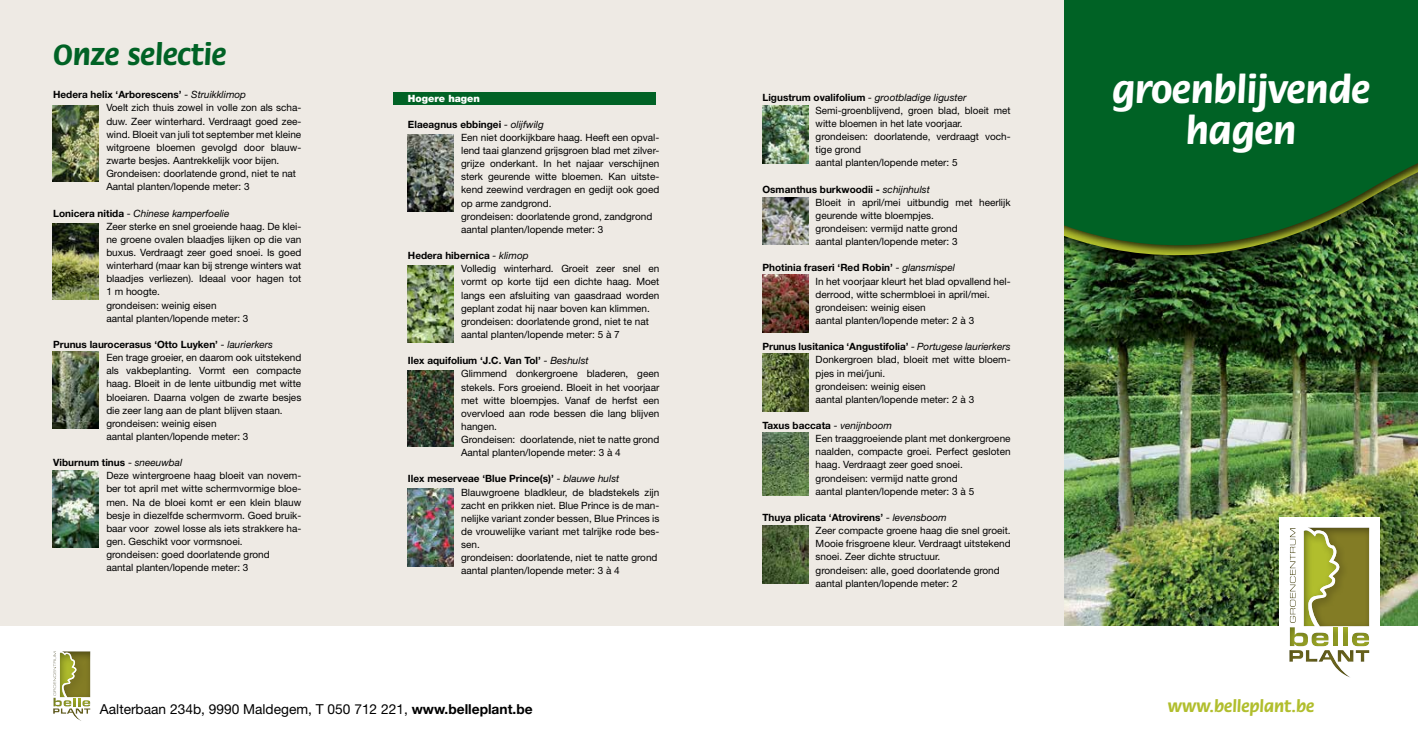
<style>
.page{position:relative;width:1418px;height:745px;background:#fff}
.page>*{position:absolute;margin:0;border:0;box-sizing:border-box;transform-origin:0 0}
.t1{font:700 40px/41.2px "Flora Std";color:#fff;text-align:center}
.t2{font:700 31.25px "Flora Std";color:#006225}
.t3{font:700 17.5px "Flora Std";color:#b1be2d}
.t4{font:13.75px "Helvetica Neue LT Std";color:#000}
.t5{font:10px/13.1px "Helvetica Neue LT Std";color:#000}
.t6{font:900 10px "Helvetica Neue LT Std";color:#fff}
.s1{font-weight:700}
.s2{font-style:italic}
</style>
<div class="page">
<img style="left:1063px;top:279px;width:354px;height:346px">
<img style="left:1063px;top:269px;width:354px;height:10px">
<svg style="left:1063px;top:0;width:354px;height:269px;background:#0b6125"></svg>
<div style="left:0;top:0;width:1063px;height:625px;background:#eeeae4"></div>
<div style="left:393px;top:92px;width:263px;height:13px;background:#006225"></div>
<img style="left:407px;top:134px;width:46px;height:77px">
<img style="left:407px;top:370px;width:46px;height:76px">
<img style="left:762px;top:197px;width:46px;height:48px">
<img style="left:53px;top:223px;width:46px;height:77px">
<img style="left:53px;top:105px;width:46px;height:77px">
<img style="left:407px;top:266px;width:46px;height:76px">
<img style="left:762px;top:274px;width:46px;height:58px">
<img style="left:53px;top:470px;width:46px;height:77px">
<img style="left:762px;top:106px;width:46px;height:58px">
<img style="left:762px;top:525px;width:46px;height:58px">
<img style="left:762px;top:353px;width:46px;height:58px">
<img style="left:53px;top:351px;width:46px;height:77px">
<img style="left:407px;top:488px;width:46px;height:77px">
<img style="left:762px;top:432px;width:46px;height:62px">
<div style="left:1279px;top:517px;width:100px;height:170px;background:#fff"></div>
<div style="left:1287px;top:525px;width:82px;height:153px;background:#000;opacity:.42"></div>
<div style="left:51px;top:649px;width:40px;height:72px;background:#000;opacity:.42"></div>
<h2 class="t2" style="left:53px;top:38px;width:174px">Onze selectie</h2>
<p class="t5" style="left:106px;top:88px;width:196px;text-indent:-53px"><span class="s1">Hedera helix ‘Arborescens’</span> <span class="s2">- Struikklimop<br></span>Voelt zich thuis zowel in volle zon als scha&shy;duw. Zeer winterhard. Verdraagt goed zee&shy;wind. Bloeit van juli tot september met kleine witgroene bloemen gevolgd door blauw&shy;zwarte besjes. Aantrekkelijk voor bijen.<br>Grondeisen: doorlatende grond, niet te nat Aantal planten/lopende meter: 3</p>
<p class="t5" style="left:106px;top:206px;width:196px;text-indent:-53px"><span class="s1">Lonicera nitida</span> - <span class="s2">Chinese kamperfoelie<br></span>Zeer sterke en snel groeiende haag. De klei&shy;ne groene ovalen blaadjes lijken op die van buxus. Verdraagt zeer goed snoei. Is goed winterhard (maar kan bij strenge winters wat blaadjes verliezen). Ideaal voor hagen tot 1 m hoogte.<br>grondeisen: weinig eisen<br>aantal planten/lopende meter: 3</p>
<p class="t5" style="left:106px;top:337px;width:196px;text-indent:-53px"><span class="s1">Prunus laurocerasus ‘Otto Luyken’</span> <span class="s2">- laurierkers<br></span>Een trage groeier, en daarom ook uitstekend als vakbeplanting. Vormt een compacte haag. Bloeit in de lente uitbundig met witte bloeiaren. Daarna volgen de zwarte besjes die zeer lang aan de plant blijven staan. grondeisen: weinig eisen<br>aantal planten/lopende meter: 3</p>
<p class="t5" style="left:106px;top:455px;width:196px;text-indent:-53px"><span class="s1">Viburnum tinus</span> - <span class="s2">sneeuwbal<br></span>Deze wintergroene haag bloeit van novem&shy;ber tot april met witte schermvormige bloe&shy;men. Na de bloei komt er een klein blauw besje in diezelfde schermvorm. Goed bruik&shy;baar voor zowel losse als iets strakkere ha&shy;gen. Geschikt voor vormsnoei.<br>grondeisen: goed doorlatende grond<br>aantal planten/lopende meter: 3</p>
<p class="t6" style="left:408px;top:92px;width:74px">Hogere hagen</p>
<p class="t5" style="left:461px;top:117px;width:200px;text-indent:-53px"><span class="s1">Elaeagnus ebbingei</span> <span class="s2">- olijfwilg<br></span>Een niet doorkijkbare haag. Heeft een opval&shy;lend taai glanzend grijsgroen blad met zilver&shy;grijze onderkant. In het najaar verschijnen sterk geurende witte bloemen. Kan uitste&shy;kend zeewind verdragen en gedijt ook goed op arme zandgrond.<br>grondeisen: doorlatende grond, zandgrond aantal planten/lopende meter: 3</p>
<p class="t5" style="left:461px;top:249px;width:200px;text-indent:-53px"><span class="s1">Hedera hibernica</span> <span class="s2">- klimop<br></span>Volledig winterhard. Groeit zeer snel en vormt op korte tijd een dichte haag. Moet langs een afsluiting van gaasdraad worden geplant zodat hij naar boven kan klimmen. grondeisen: doorlatende grond, niet te nat aantal planten/lopende meter: 5 à 7</p>
<p class="t5" style="left:461px;top:354px;width:200px;text-indent:-53px"><span class="s1">Ilex aquifolium ‘J.C. Van Tol’</span> <span class="s2">- Beshulst<br></span>Glimmend donkergroene bladeren, geen stekels. Fors groeiend. Bloeit in het voorjaar met witte bloempjes. Vanaf de herfst een overvloed aan rode bessen die lang blijven hangen.<br>Grondeisen: doorlatende, niet te natte grond Aantal planten/lopende meter: 3 à 4</p>
<p class="t5" style="left:461px;top:472px;width:200px;text-indent:-53px"><span class="s1">Ilex meserveae ‘Blue Prince(s)’</span> <span class="s2">- blauwe hulst </span>Blauwgroene bladkleur, de bladstekels zijn zacht en prikken niet. Blue Prince is de man&shy;nelijke variant zonder bessen, Blue Princes is de vrouwelijke variant met talrijke rode bes&shy;sen.<br>grondeisen: doorlatende, niet te natte grond aantal planten/lopende meter: 3 à 4</p>
<p class="t5" style="left:815px;top:90px;width:196px;text-indent:-53px"><span class="s1">Ligustrum ovalifolium</span> <span class="s2">- grootbladige liguster </span>Semi-groenblijvend, groen blad, bloeit met witte bloemen in het late voorjaar. grondeisen: doorlatende, verdraagt voch&shy;tige grond<br>aantal planten/lopende meter: 5</p>
<p class="t5" style="left:815px;top:182px;width:196px;text-indent:-53px"><span class="s1">Osmanthus burkwoodii -</span> <span class="s2">schijnhulst<br></span>Bloeit in april/mei uitbundig met heerlijk geurende witte bloempjes.<br>grondeisen: vermijd natte grond<br>aantal planten/lopende meter: 3</p>
<p class="t5" style="left:815px;top:261px;width:196px;text-indent:-53px"><span class="s1">Photinia fraseri ‘Red Robin’</span> <span class="s2">- glansmispel<br></span>In het voorjaar kleurt het blad opvallend hel&shy;derrood, witte schermbloei in april/mei. grondeisen: weinig eisen<br>aantal planten/lopende meter: 2 à 3</p>
<p class="t5" style="left:815px;top:340px;width:196px;text-indent:-53px"><span class="s1">Prunus lusitanica ‘Angustifolia’</span> <span class="s2">- Portugese laurierkers </span>Donkergroen blad, bloeit met witte bloem&shy;pjes in mei/juni.<br>grondeisen: weinig eisen<br>aantal planten/lopende meter: 2 à 3</p>
<p class="t5" style="left:815px;top:418px;width:196px;text-indent:-53px"><span class="s1">Taxus baccata</span> <span class="s2">- venijnboom<br></span>Een traaggroeiende plant met donkergroene naalden, compacte groei. Perfect gesloten haag. Verdraagt zeer goed snoei. grondeisen: vermijd natte grond<br>aantal planten/lopende meter: 3 à 5</p>
<p class="t5" style="left:815px;top:510px;width:196px;text-indent:-53px"><span class="s1">Thuya plicata ‘Atrovirens’</span> <span class="s2">- levensboom<br></span>Zeer compacte groene haag die snel groeit.<br>Mooie frisgroene kleur. Verdraagt uitstekend snoei. Zeer dichte structuur.<br>grondeisen: alle, goed doorlatende grond aantal planten/lopende meter: 2</p>
<h1 class="t1" style="left:1112px;top:70px;width:259px">groenblijvende hagen</h1>
<h3 class="t4" style="left:100px;top:700px;width:434px">Aalterbaan 234b, 9990 Maldegem, T 050 712 221, <span class="s1">www.belleplant.be</span></h3>
<h3 class="t3" style="left:1167px;top:696px;width:148px">www.belleplant.be</h3>
</div>
